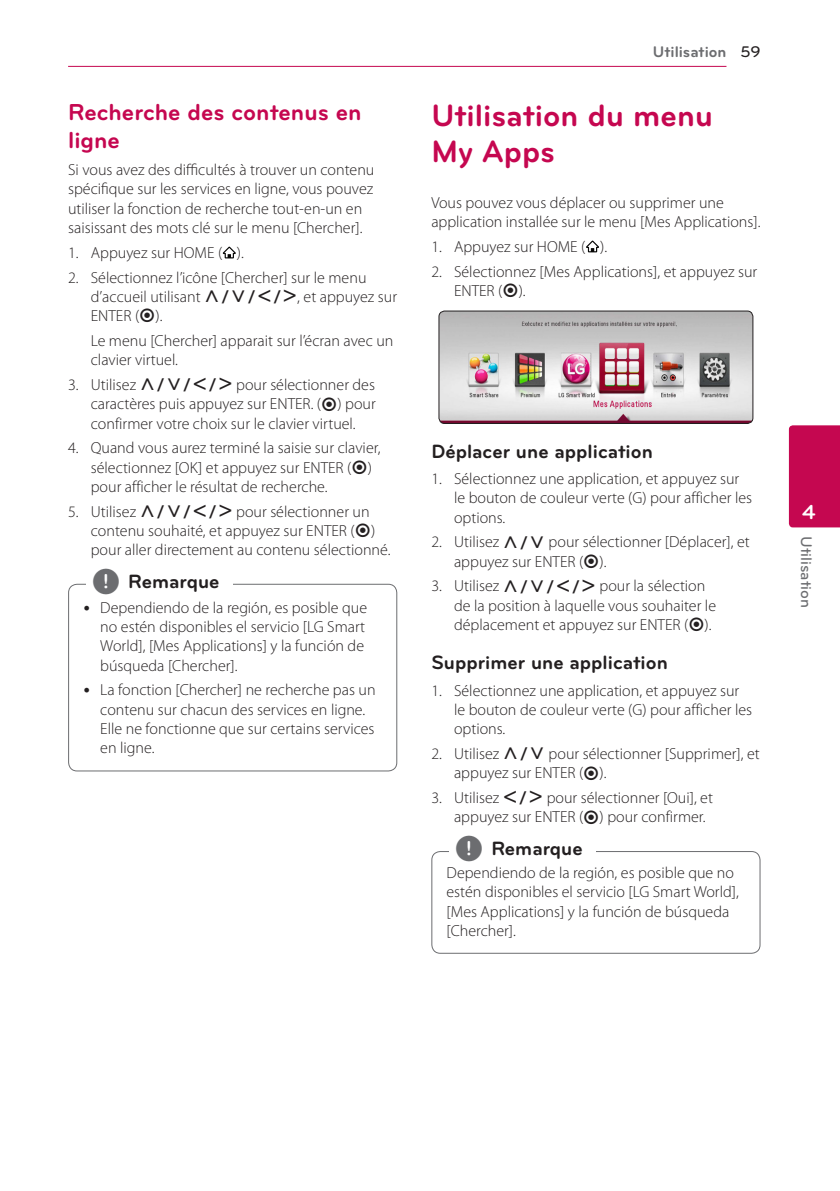
<style>
.page{position:relative;width:840px;height:1191px;background:#fff}
.page>*{position:absolute;margin:0;border:0;box-sizing:border-box;transform-origin:0 0}
.Title_1{font:700 32px/36px "Bryant LG";color:#c50750}
.Title_2{font:700 24px/28px "Bryant LG";color:#c50750}
.t1{font:700 21px "Bryant LG";color:#fff}
.Title_3{font:700 20px "Bryant LG";color:#231f20}
.Content_text_Num{font:300 16px/19.2px "Myriad Pro";color:#231f20}
.Content_text_Light{font:300 16px/19.2px "Myriad Pro";color:#231f20}
.Contents_Text_Sub_Nu{font:300 16px/19.2px "Myriad Pro";color:#231f20}
.t2{font:700 16px "Bryant LG";color:#6c6d70}
.t3{font:500 16px "Bryant LG";color:#6c6d70}
.s1{font-family:"UPSYS Common";font-weight:400}
.s2{font-family:"UPSYS Common";font-weight:400;font-size:30px;color:#6c6d70}
.s3{font-weight:500;color:#231f20}
</style>
<div class="page">
<hr style="left:68px;top:66px;width:658px;height:1px;background:#c50750">
<div style="left:788px;top:425px;width:51px;height:102px;background:#c50750"></div>
<svg style="left:222px;top:246px;width:14px;height:12px"></svg>
<div style="left:68px;top:584px;width:329px;height:187px;border:1px solid #6c6d70;border-radius:9px"></div>
<div style="left:86px;top:578px;width:146px;height:20px;background:#fff"></div>
<svg style="left:586px;top:240px;width:12px;height:12px"></svg>
<img style="left:440px;top:312px;width:312px;height:111px">
<div style="left:438px;top:310px;width:315px;height:114px;border:1px solid #231f20;border-radius:6px"></div>
<div style="left:431px;top:851px;width:329px;height:102px;border:1px solid #6c6d70;border-radius:9px"></div>
<div style="left:449px;top:845px;width:146px;height:20px;background:#fff"></div>
<p class="Title_2" style="left:68px;top:98px;width:295px">Recherche des contenus en ligne</p>
<p class="Content_text_Light" style="left:68px;top:160px;width:308px">Si vous avez des difficultés à trouver un contenu spécifique sur les services en ligne, vous pouvez utiliser la fonction de recherche tout-en-un en saisissant des mots clé sur le menu [Chercher].</p>
<p class="Content_text_Num" style="left:68px;top:243px;width:177px">1. Appuyez sur HOME ( ).</p>
<p class="Content_text_Num" style="left:91px;top:268px;width:307px;text-indent:-23px">2. Sélectionnez l’icône [Chercher] sur le menu d’accueil utilisant <span class="s1">W/S/A/D</span>, et appuyez sur<br>ENTER (<span class="s1">b</span>).</p>
<p class="Contents_Text_Sub_Nu" style="left:91px;top:331px;width:304px">Le menu [Chercher] apparait sur l’écran avec un clavier virtuel.</p>
<p class="Content_text_Num" style="left:91px;top:375px;width:286px;text-align:justify;text-indent:-23px">3. Utilisez <span class="s1">W/S/A/D</span> pour sélectionner des caractères puis appuyez sur ENTER. (<span class="s1">b</span>) pour confirmer votre choix sur le clavier virtuel.</p>
<p class="Content_text_Num" style="left:91px;top:438px;width:291px;text-indent:-23px">4. Quand vous aurez terminé la saisie sur clavier, sélectionnez [OK] et appuyez sur ENTER (<span class="s1">b</span>) pour afficher le résultat de recherche.</p>
<p class="Content_text_Num" style="left:91px;top:501px;width:301px;text-indent:-23px">5. Utilisez <span class="s1">W/S/A/D</span> pour sélectionner un contenu souhaité, et appuyez sur ENTER (<span class="s1">b</span>) pour aller directement au contenu sélectionné.</p>
<p class="Title_3" style="left:92px;top:569px;width:129px"><span class="s2">,</span> Remarque</p>
<p class="Content_text_Light" style="left:100px;top:598px;width:268px">Dependiendo de la región, es posible que no estén disponibles el servicio [LG Smart World], [Mes Applications] y la función de búsqueda [Chercher].</p>
<p class="Content_text_Light" style="left:100px;top:680px;width:277px">La fonction [Chercher] ne recherche pas un contenu sur chacun des services en ligne.<br>Elle ne fonctionne que sur certains services en ligne.</p>
<p class="t2" style="left:652px;top:42px;width:109px">Utilisation <span class="s3">59</span></p>
<p class="Title_1" style="left:431px;top:97px;width:283px">Utilisation du menu<br>My Apps</p>
<p class="Content_text_Light" style="left:431px;top:192px;width:330px">Vous pouvez vous déplacer ou supprimer une application installée sur le menu [Mes Applications].</p>
<p class="Content_text_Num" style="left:431px;top:237px;width:177px">1. Appuyez sur HOME ( ).</p>
<p class="Content_text_Num" style="left:454px;top:261px;width:304px;text-indent:-23px">2. Sélectionnez [Mes Applications], et appuyez sur<br>ENTER (<span class="s1">b</span>).</p>
<p class="Title_3" style="left:431px;top:438px;width:223px">Déplacer une application</p>
<p class="Content_text_Num" style="left:454px;top:469px;width:299px;text-indent:-23px">1. Sélectionnez une application, et appuyez sur le bouton de couleur verte (G) pour afficher les options.</p>
<p class="Content_text_Num" style="left:454px;top:532px;width:297px;text-indent:-23px">2. Utilisez <span class="s1">W/S</span> pour sélectionner [Déplacer], et appuyez sur ENTER (<span class="s1">b</span>).</p>
<p class="Content_text_Num" style="left:454px;top:576px;width:263px;text-indent:-23px">3. Utilisez <span class="s1">W/S/A/D</span> pour la sélection de la position à laquelle vous souhaiter le déplacement et appuyez sur ENTER (<span class="s1">b</span>).</p>
<p class="Title_3" style="left:431px;top:650px;width:238px">Supprimer une application</p>
<p class="Content_text_Num" style="left:454px;top:680px;width:299px;text-indent:-23px">1. Sélectionnez une application, et appuyez sur le bouton de couleur verte (G) pour afficher les options.</p>
<p class="Content_text_Num" style="left:454px;top:744px;width:307px;text-indent:-23px">2. Utilisez <span class="s1">W/S</span> pour sélectionner [Supprimer], et appuyez sur ENTER (<span class="s1">b</span>).</p>
<p class="Content_text_Num" style="left:454px;top:788px;width:260px;text-indent:-23px">3. Utilisez <span class="s1">A/D</span> pour sélectionner [Oui], et appuyez sur ENTER (<span class="s1">b</span>) pour confirmer.</p>
<p class="Title_3" style="left:454px;top:836px;width:129px"><span class="s2">,</span> Remarque</p>
<p class="Content_text_Light" style="left:446px;top:863px;width:294px">Dependiendo de la región, es posible que no estén disponibles el servicio [LG Smart World], [Mes Applications] y la función de búsqueda [Chercher].</p>
<h3 class="t1" style="left:801px;top:499px;width:15px">4</h3>
<p class="t3" style="left:815px;top:536px;width:73px;rotate:90deg">Utilisation</p>
</div>
